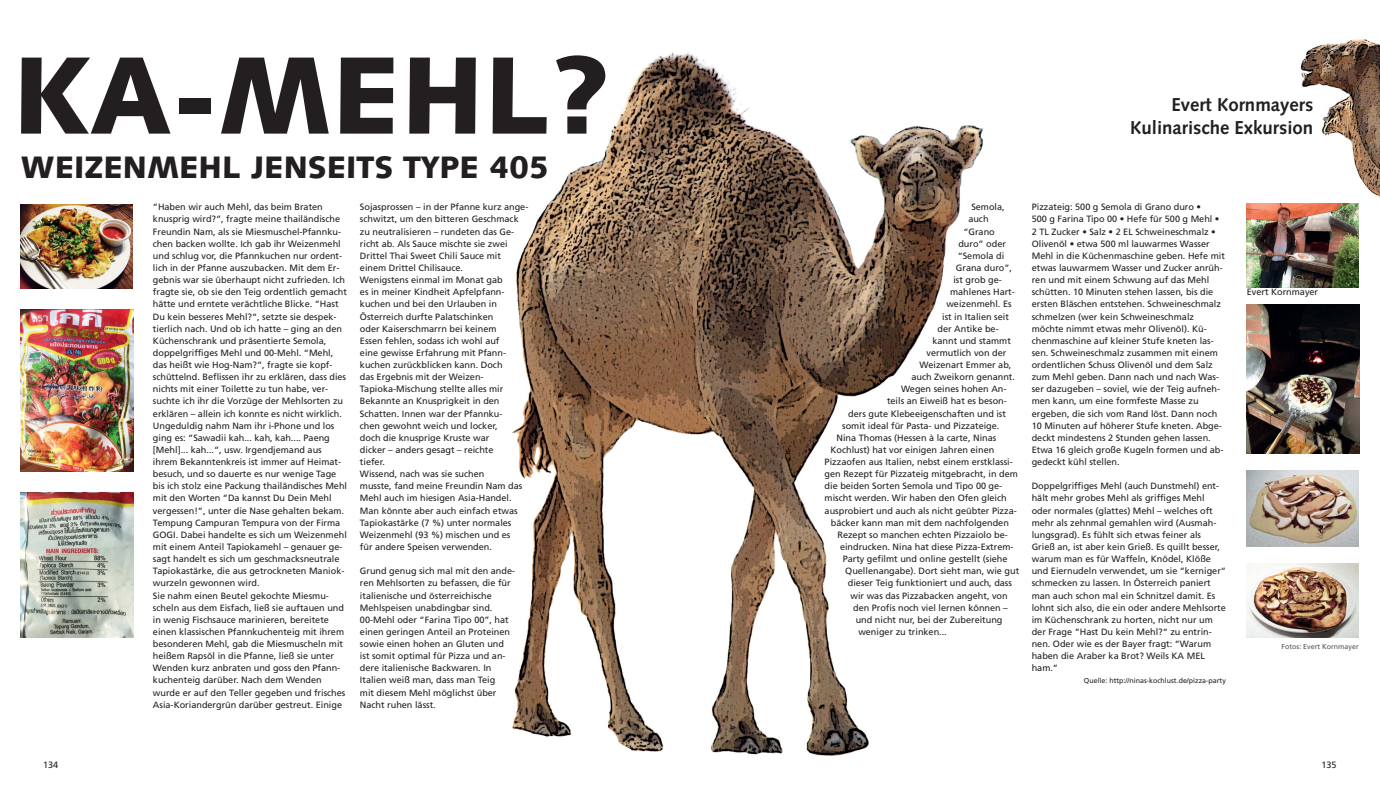
<style>
.page{position:relative;width:1380px;height:805px;background:#fff}
.page>*{position:absolute;margin:0;border:0;box-sizing:border-box;transform-origin:0 0}
.t1{font:900 109.75px "Syntax";color:#231f20}
.t2{font:900 31px "Syntax";color:#231f20}
.t3{font:700 18.62px/22.8px "Syntax";color:#231f20;text-align:right}
.t4{font:9.12px/12.1px "Frutiger";color:#231f20}
.t5{font:7.12px "Frutiger";color:#231f20}
.t6{font:7.12px "Frutiger";color:#4d555b}
</style>
<div class="page">
<img style="left:1300px;top:39px;width:80px;height:158px">
<img style="left:511px;top:52px;width:472px;height:704px">
<img style="left:1246px;top:203px;width:112px;height:84px">
<img style="left:21px;top:204px;width:112px;height:84px">
<img style="left:1246px;top:304px;width:113px;height:149px">
<img style="left:1246px;top:563px;width:112px;height:74px">
<img style="left:1246px;top:470px;width:112px;height:76px">
<img style="left:21px;top:310px;width:112px;height:161px">
<img style="left:21px;top:492px;width:112px;height:145px">
<h1 class="t1" style="left:13px;top:51px;width:599px">KA-MEHL?</h1>
<h2 class="t2" style="left:21px;top:155px;width:530px">WEIZENMEHL JENSEITS TYPE 405</h2>
<p class="t4" style="left:153px;top:202px;width:196px">“Haben wir auch Mehl, das beim Braten knusprig wird?“, fragte meine thailändische Freundin Nam, als sie Miesmuschel-Pfannku&shy;chen backen wollte. Ich gab ihr Weizenmehl und schlug vor, die Pfannkuchen nur ordent&shy;lich in der Pfanne auszubacken. Mit dem Er&shy;gebnis war sie überhaupt nicht zufrieden. Ich fragte sie, ob sie den Teig ordentlich gemacht hätte und erntete verächtliche Blicke. “Hast Du kein besseres Mehl?“, setzte sie despek&shy;tierlich nach. Und ob ich hatte – ging an den Küchenschrank und präsentierte Semola, doppelgriffiges Mehl und 00-Mehl. “Mehl, das heißt wie Hog-Nam?“, fragte sie kopf&shy;schüttelnd. Beflissen ihr zu erklären, dass dies nichts mit einer Toilette zu tun habe, ver&shy;suchte ich ihr die Vorzüge der Mehlsorten zu erklären – allein ich konnte es nicht wirklich.<br>Ungeduldig nahm Nam ihr i-Phone und los ging es: “Sawadii kah... kah, kah.... Paeng [Mehl]... kah...“, usw. Irgendjemand aus ihrem Bekanntenkreis ist immer auf Heimat&shy;besuch, und so dauerte es nur wenige Tage bis ich stolz eine Packung thailändisches Mehl mit den Worten “Da kannst Du Dein Mehl vergessen!“, unter die Nase gehalten bekam.<br>Tempung Campuran Tempura von der Firma GOGI. Dabei handelte es sich um Weizenmehl mit einem Anteil Tapiokamehl – genauer ge&shy;sagt handelt es sich um geschmacksneutrale Tapiokastärke, die aus getrockneten Maniok&shy;wurzeln gewonnen wird.<br>Sie nahm einen Beutel gekochte Miesmu&shy;scheln aus dem Eisfach, ließ sie auftauen und in wenig Fischsauce marinieren, bereitete einen klassischen Pfannkuchenteig mit ihrem besonderen Mehl, gab die Miesmuscheln mit heißem Rapsöl in die Pfanne, ließ sie unter Wenden kurz anbraten und goss den Pfann&shy;kuchenteig darüber. Nach dem Wenden wurde er auf den Teller gegeben und frisches Asia-Koriandergrün darüber gestreut. Einige</p>
<p class="t4" style="left:360px;top:202px;width:170px">Sojasprossen – in der Pfanne kurz ange&shy;schwitzt, um den bitteren Geschmack zu neutralisieren – rundeten das Ge&shy;richt ab. Als Sauce mischte sie zwei<br>Drittel Thai Sweet Chili Sauce mit einem Drittel Chilisauce.<br>Wenigstens einmal im Monat gab<br>es in meiner Kindheit Apfelpfann&shy;kuchen und bei den Urlauben in<br>Österreich durfte Palatschinken<br>oder Kaiserschmarrn bei keinem<br>Essen fehlen, sodass ich wohl auf<br>eine gewisse Erfahrung mit Pfann&shy;kuchen zurückblicken kann. Doch<br>das Ergebnis mit der Weizen-<br>Tapioka-Mischung stellte alles mir<br>Bekannte an Knusprigkeit in den<br>Schatten. Innen war der Pfannku-<br>chen gewohnt weich und locker,<br>doch die knusprige Kruste war<br>dicker – anders gesagt – reichte<br>tiefer.<br>Wissend, nach was sie suchen<br>musste, fand meine Freundin Nam das<br>Mehl auch im hiesigen Asia-Handel.<br>Man könnte aber auch einfach etwas<br>Tapiokastärke (7 %) unter normales<br>Weizenmehl (93 %) mischen und es<br>für andere Speisen verwenden.</p>
<p class="t4" style="left:360px;top:565px;width:157px">Grund genug sich mal mit den ande&shy;ren Mehlsorten zu befassen, die für italienische und österreichische<br>Mehlspeisen unabdingbar sind.<br>00-Mehl oder “Farina Tipo 00”, hat einen geringen Anteil an Proteinen sowie einen hohen an Gluten und ist somit optimal für Pizza und an&shy;dere italienische Backwaren. In<br>Italien weiß man, dass man Teig<br>mit diesem Mehl möglichst über<br>Nacht ruhen lässt.</p>
<h3 class="t3" style="left:1130px;top:95px;width:185px">Evert Kornmayers<br>Kulinarische Exkursion</h3>
<p class="t4" style="left:971px;top:202px;width:35px">Semola,</p>
<p class="t4" style="left:968px;top:214px;width:22px">auch</p>
<p class="t4" style="left:963px;top:226px;width:33px">“Grano</p>
<p class="t4" style="left:958px;top:238px;width:49px">duro” oder</p>
<p class="t4" style="left:957px;top:250px;width:48px">“Semola di</p>
<p class="t4" style="left:956px;top:262px;width:58px">Grana duro”,</p>
<p class="t4" style="left:953px;top:274px;width:50px">ist grob ge-</p>
<p class="t4" style="left:950px;top:286px;width:66px">mahlenes Hart-</p>
<p class="t4" style="left:946px;top:299px;width:67px">weizenmehl. Es</p>
<p class="t4" style="left:942px;top:311px;width:68px">ist in Italien seit</p>
<p class="t4" style="left:937px;top:323px;width:63px">der Antike be-</p>
<p class="t4" style="left:932px;top:335px;width:80px">kannt und stammt</p>
<p class="t4" style="left:926px;top:347px;width:81px">vermutlich von der</p>
<p class="t4" style="left:919px;top:359px;width:93px">Weizenart Emmer ab,</p>
<p class="t4" style="left:911px;top:371px;width:105px">auch Zweikorn genannt.</p>
<p class="t4" style="left:901px;top:383px;width:107px">Wegen seines hohen An-</p>
<p class="t4" style="left:887px;top:396px;width:121px">teils an Eiweiß hat es beson-</p>
<p class="t4" style="left:848px;top:408px;width:159px">ders gute Klebeeigenschaften und ist</p>
<p class="t4" style="left:842px;top:420px;width:159px">somit ideal für Pasta- und Pizzateige.</p>
<p class="t4" style="left:836px;top:432px;width:161px">Nina Thomas (Hessen à la carte, Ninas</p>
<p class="t4" style="left:830px;top:444px;width:165px">Kochlust) hat vor einigen Jahren einen</p>
<p class="t4" style="left:824px;top:456px;width:190px">Pizzaofen aus Italien, nebst einem erstklassi-</p>
<p class="t4" style="left:824px;top:468px;width:195px">gen Rezept für Pizzateig mitgebracht, in dem</p>
<p class="t4" style="left:824px;top:480px;width:179px">die beiden Sorten Semola und Tipo 00 ge-</p>
<p class="t4" style="left:824px;top:493px;width:184px">mischt werden. Wir haben den Ofen gleich</p>
<p class="t4" style="left:824px;top:505px;width:194px">ausprobiert und auch als nicht geübter Pizza-</p>
<p class="t4" style="left:831px;top:517px;width:179px">bäcker kann man mit dem nachfolgenden</p>
<p class="t4" style="left:837px;top:529px;width:172px">Rezept so manchen echten Pizzaiolo be-</p>
<p class="t4" style="left:840px;top:541px;width:175px">eindrucken. Nina hat diese Pizza-Extrem-</p>
<p class="t4" style="left:842px;top:553px;width:166px">Party gefilmt und online gestellt (siehe</p>
<p class="t4" style="left:845px;top:565px;width:175px">Quellenangabe). Dort sieht man, wie gut</p>
<p class="t4" style="left:848px;top:577px;width:166px">dieser Teig funktioniert und auch, dass</p>
<p class="t4" style="left:850px;top:589px;width:159px">wir was das Pizzabacken angeht, von</p>
<p class="t4" style="left:853px;top:602px;width:156px">den Profis noch viel lernen können –</p>
<p class="t4" style="left:855px;top:614px;width:148px">und nicht nur, bei der Zubereitung</p>
<p class="t4" style="left:858px;top:626px;width:90px">weniger zu trinken...</p>
<p class="t4" style="left:1031px;top:202px;width:195px">Pizzateig: 500 g Semola di Grano duro •<br>500 g Farina Tipo 00 • Hefe für 500 g Mehl • 2 TL Zucker • Salz • 2 EL Schweineschmalz • Olivenöl • etwa 500 ml lauwarmes Wasser Mehl in die Küchenmaschine geben. Hefe mit etwas lauwarmem Wasser und Zucker anrüh&shy;ren und mit einem Schwung auf das Mehl schütten. 10 Minuten stehen lassen, bis die ersten Bläschen entstehen. Schweineschmalz schmelzen (wer kein Schweineschmalz möchte nimmt etwas mehr Olivenöl). Kü&shy;chenmaschine auf kleiner Stufe kneten las&shy;sen. Schweineschmalz zusammen mit einem ordentlichen Schuss Olivenöl und dem Salz zum Mehl geben. Dann nach und nach Was&shy;ser dazugeben – soviel, wie der Teig aufneh&shy;men kann, um eine formfeste Masse zu ergeben, die sich vom Rand löst. Dann noch 10 Minuten auf höherer Stufe kneten. Abge&shy;deckt mindestens 2 Stunden gehen lassen.<br>Etwa 16 gleich große Kugeln formen und ab&shy;gedeckt kühl stellen.</p>
<p class="t4" style="left:1031px;top:480px;width:196px">Doppelgriffiges Mehl (auch Dunstmehl) ent&shy;hält mehr grobes Mehl als griffiges Mehl oder normales (glattes) Mehl – welches oft mehr als zehnmal gemahlen wird (Ausmah&shy;lungsgrad). Es fühlt sich etwas feiner als Grieß an, ist aber kein Grieß. Es quillt besser, warum man es für Waffeln, Knödel, Klöße und Eiernudeln verwendet, um sie “kerniger“ schmecken zu lassen. In Österreich paniert man auch schon mal ein Schnitzel damit. Es lohnt sich also, die ein oder andere Mehlsorte im Küchenschrank zu horten, nicht nur um der Frage “Hast Du kein Mehl?“ zu entrin&shy;nen. Oder wie es der Bayer fragt: “Warum haben die Araber ka Brot? Weils KA MEL ham.“</p>
<p class="t5" style="left:1084px;top:677px;width:143px">Quelle: http://ninas-kochlust.de/pizza-party</p>
<p class="t4" style="left:1246px;top:287px;width:73px">Evert Kornmayer</p>
<p class="t6" style="left:1281px;top:643px;width:79px">Fotos: Evert Kornmayer</p>
<p class="t4" style="left:43px;top:759px;width:17px">134</p>
<p class="t4" style="left:1321px;top:759px;width:17px">135</p>
</div>
